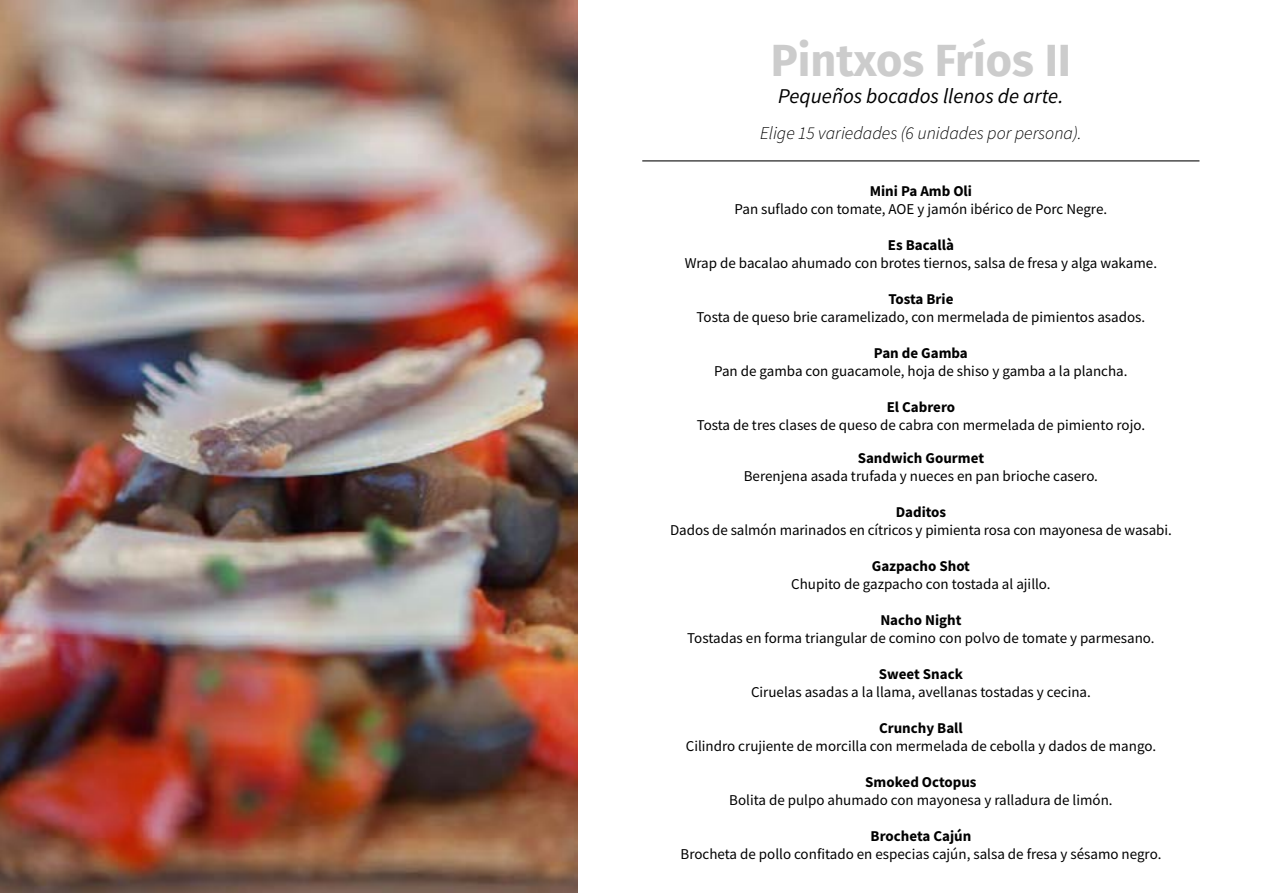
<style>
.page{position:relative;width:1263px;height:893px;background:#fff}
.page>*{position:absolute;margin:0;border:0;box-sizing:border-box;transform-origin:0 0}
.t1{font:700 45px "Fira Sans";color:#ccc}
.t2{font:italic 21px "Source Sans Pro";color:#000}
.t3{font:italic 300 18px "Source Sans Pro";color:#000}
.t4{font:15px "Source Sans Pro";color:#000}
.t5{font:700 15px "Source Sans Pro";color:#000}
</style>
<div class="page">
<hr style="left:642px;top:160px;width:557px;height:1px;background:#000">
<img style="left:0;top:0;width:577px;height:893px">
<h1 class="t1" style="left:771px;top:23px;width:302px">Pintxos Fríos II</h1>
<h2 class="t2" style="left:778px;top:83px;width:287px">Pequeños bocados llenos de arte.</h2>
<p class="t3" style="left:760px;top:122px;width:323px">Elige 15 variedades (6 unidades por persona).</p>
<p class="t5" style="left:870px;top:181px;width:104px">Mini Pa Amb Oli</p>
<p class="t4" style="left:735px;top:199px;width:374px">Pan suflado con tomate, AOE y jamón ibérico de Porc Negre.</p>
<p class="t5" style="left:888px;top:235px;width:68px">Es Bacallà</p>
<p class="t4" style="left:685px;top:253px;width:474px">Wrap de bacalao ahumado con brotes tiernos, salsa de fresa y alga wakame.</p>
<p class="t5" style="left:888px;top:289px;width:67px">Tosta Brie</p>
<p class="t4" style="left:696px;top:307px;width:450px">Tosta de queso brie caramelizado, con mermelada de pimientos asados.</p>
<p class="t5" style="left:874px;top:343px;width:95px">Pan de Gamba</p>
<p class="t4" style="left:714px;top:361px;width:415px">Pan de gamba con guacamole, hoja de shiso y gamba a la plancha.</p>
<p class="t5" style="left:887px;top:397px;width:70px">El Cabrero</p>
<p class="t4" style="left:697px;top:415px;width:450px">Tosta de tres clases de queso de cabra con mermelada de pimiento rojo.</p>
<p class="t5" style="left:858px;top:448px;width:128px">Sandwich Gourmet</p>
<p class="t4" style="left:744px;top:466px;width:356px">Berenjena asada trufada y nueces en pan brioche casero.</p>
<p class="t5" style="left:896px;top:502px;width:52px">Daditos</p>
<p class="t4" style="left:670px;top:520px;width:503px">Dados de salmón marinados en cítricos y pimienta rosa con mayonesa de wasabi.</p>
<p class="t5" style="left:872px;top:556px;width:100px">Gazpacho Shot</p>
<p class="t4" style="left:791px;top:574px;width:261px">Chupito de gazpacho con tostada al ajillo.</p>
<p class="t5" style="left:880px;top:610px;width:83px">Nacho Night</p>
<p class="t4" style="left:687px;top:628px;width:469px">Tostadas en forma triangular de comino con polvo de tomate y parmesano.</p>
<p class="t5" style="left:879px;top:664px;width:86px">Sweet Snack</p>
<p class="t4" style="left:751px;top:682px;width:341px">Ciruelas asadas a la llama, avellanas tostadas y cecina.</p>
<p class="t5" style="left:879px;top:718px;width:85px">Crunchy Ball</p>
<p class="t4" style="left:686px;top:736px;width:472px">Cilindro crujiente de morcilla con mermelada de cebolla y dados de mango.</p>
<p class="t5" style="left:865px;top:772px;width:113px">Smoked Octopus</p>
<p class="t4" style="left:729px;top:790px;width:385px">Bolita de pulpo ahumado con mayonesa y ralladura de limón.</p>
<p class="t5" style="left:871px;top:826px;width:102px">Brocheta Cajún</p>
<p class="t4" style="left:680px;top:844px;width:482px">Brocheta de pollo confitado en especias cajún, salsa de fresa y sésamo negro.</p>
</div>
